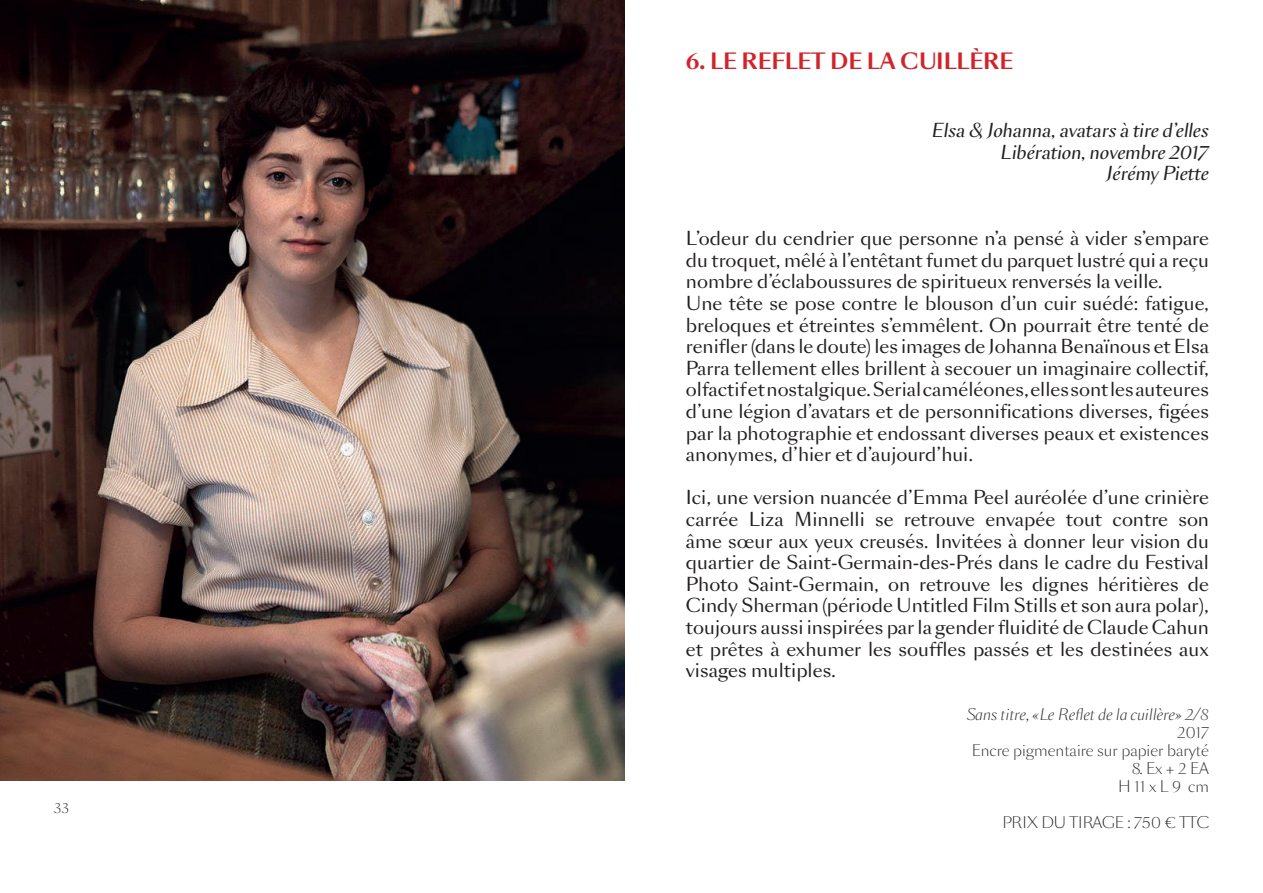
<style>
.page{position:relative;width:1263px;height:893px;background:#fff}
.page>*{position:absolute;margin:0;border:0;box-sizing:border-box;transform-origin:0 0}
.t1{font:700 21px "Sang Bleu Sans";color:#d1232a}
.t2{font:18px/21.6px "Sang Bleu Sans";color:#231f20}
.t3{font:italic 18px/21.6px "Sang Bleu Sans";color:#231f20;text-align:right}
.t4{font:300 15px/18px "Sang Bleu Sans";color:#231f20;text-align:right}
.t5{font:italic 300 15px "Sang Bleu Sans";color:#231f20}
.t6{font:300 13.5px "Sang Bleu Sans";color:#231f20}
</style>
<div class="page">
<img style="left:0;top:0;width:624px;height:780px">
<p class="t6" style="left:54px;top:800px;width:17px">33</p>
<p class="t1" style="left:686px;top:47px;width:329px">6. LE REFLET DE LA CUILLÈRE</p>
<p class="t3" style="left:932px;top:120px;width:279px">Elsa &amp; Johanna, avatars à tire d’elles<br>Libération, novembre 2017<br>Jérémy Piette</p>
<p class="t2" style="left:686px;top:228px;width:525px">L’odeur du cendrier que personne n’a pensé à vider s’empare du troquet, mêlé à l’entêtant fumet du parquet lustré qui a reçu nombre d’éclaboussures de spiritueux renversés la veille.<br>Une tête se pose contre le blouson d’un cuir suédé: fatigue, breloques et étreintes s’emmêlent. On pourrait être tenté de renifler (dans le doute) les images de Johanna Benaïnous et Elsa Parra tellement elles brillent à secouer un imaginaire collectif, olfactif et nostalgique. Serial caméléones, elles sont les auteures d’une légion d’avatars et de personnifications diverses, figées par la photographie et endossant diverses peaux et existences anonymes, d’hier et d’aujourd’hui.</p>
<p class="t2" style="left:686px;top:487px;width:525px;text-align:justify">Ici, une version nuancée d’Emma Peel auréolée d’une crinière carrée Liza Minnelli se retrouve envapée tout contre son âme sœur aux yeux creusés. Invitées à donner leur vision du quartier de Saint-Germain-des-Prés dans le cadre du Festival Photo Saint-Germain, on retrouve les dignes héritières de Cindy Sherman (période Untitled Film Stills et son aura polar), toujours aussi inspirées par la gender fluidité de Claude Cahun et prêtes à exhumer les souffles passés et les destinées aux visages multiples.</p>
<p class="t5" style="left:966px;top:705px;width:244px">Sans titre, «Le Reflet de la cuillère» 2/8</p>
<p class="t4" style="left:972px;top:724px;width:239px">2017<br>Encre pigmentaire sur papier baryté</p>
<p class="t4" style="left:1118px;top:760px;width:92px">8. Ex + 2 EA<br>H 11 x L 9 cm</p>
<p class="t4" style="left:1002px;top:814px;width:208px">PRIX DU TIRAGE : 750 € TTC</p>
</div>
